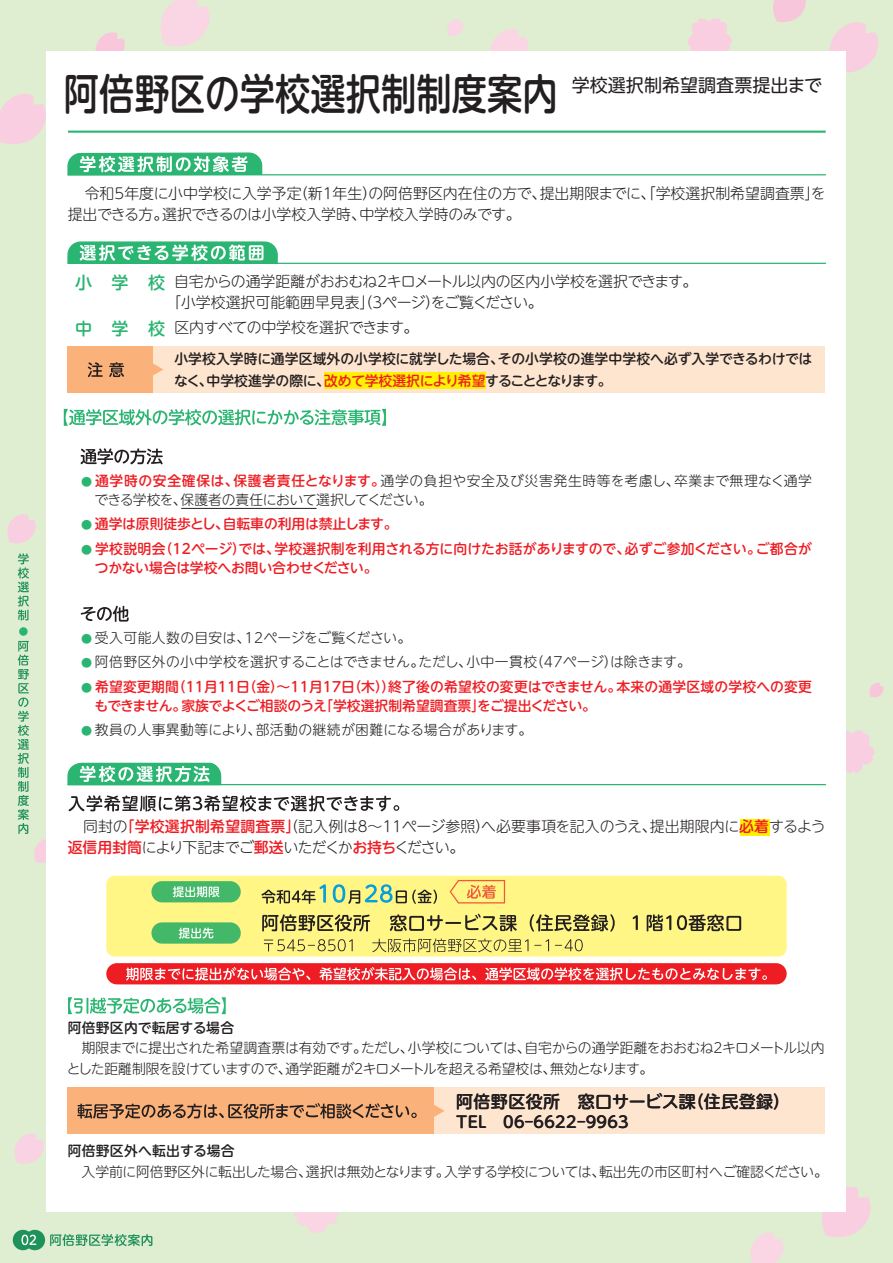
<style>
.page{position:relative;width:893px;height:1263px;background:#dfedd0}
.page>*{position:absolute;margin:0;border:0;box-sizing:border-box;transform-origin:0 0}
.t1{font:500 42.45px "UD Shin M Go Pro";color:#231f20;scale:.83 1}
.t2{font:18px "UD Shin M Go Pro";color:#231f20}
.t3{font:500 16.95px "UD Shin M Go Pro";letter-spacing:.02em;color:#231f20}
.t4{font:500 15.9px "UD Shin M Go Pro";letter-spacing:.02em;color:#231f20}
.t5{font:300 14.85px/21.3px "UD Shin M Go Pro";letter-spacing:-.01em;color:#231f20}
.t6{font:300 14.85px "UD Shin M Go Pro";letter-spacing:-.035em;color:#231f20}
.t7{font:500 13.8px/19.2px "UD Shin M Go Pro";color:#ee1d23}
.t8{font:300 13.8px/19.2px "UD Shin M Go Pro";letter-spacing:-.015em;color:#231f20}
.t9{font:300 13.8px/20.2px "UD Shin M Go Pro";letter-spacing:-.04em;color:#231f20}
.t10{font:500 13.8px/21.3px "UD Shin M Go Pro";color:#231f20}
.t11{font:300 13.8px "UD Shin M Go Pro";letter-spacing:.005em;color:#231f20}
.t12{font:300 13.8px "UD Shin M Go Pro";letter-spacing:.025em;color:#231f20}
.t13{font:300 13.8px "UD Shin M Go Pro";letter-spacing:.02em;color:#231f20}
.t14{font:500 13.8px "UD Shin M Go Pro";letter-spacing:.02em;color:#231f20}
.t15{font:500 13.8px "UD Shin M Go Pro";letter-spacing:-.02em;color:#ee1d23}
.s1{font-weight:500;font-size:16.95px;color:#2bb572}
.s2{color:#ee1d23}
.s3{font-size:11.1px;color:#2bb572}
.s4{font-weight:500;color:#ee1d23}
.s5{font-weight:300;font-size:11.1px;color:#2bb572}
</style>
<div class="page">
<svg style="left:0;top:92px;width:47px;height:58px"></svg>
<svg style="left:161px;top:0;width:49px;height:46px"></svg>
<svg style="left:822px;top:1187px;width:49px;height:50px"></svg>
<svg style="left:95px;top:32px;width:30px;height:19px"></svg>
<svg style="left:447px;top:19px;width:17px;height:17px"></svg>
<svg style="left:15px;top:1133px;width:29px;height:31px"></svg>
<svg style="left:688px;top:18px;width:44px;height:33px"></svg>
<svg style="left:846px;top:730px;width:29px;height:43px"></svg>
<svg style="left:294px;top:1212px;width:45px;height:21px"></svg>
<svg style="left:7px;top:514px;width:29px;height:29px"></svg>
<svg style="left:869px;top:683px;width:15px;height:14px"></svg>
<svg style="left:490px;top:29px;width:38px;height:22px"></svg>
<svg style="left:773px;top:0;width:33px;height:22px"></svg>
<svg style="left:829px;top:22px;width:49px;height:51px"></svg>
<svg style="left:750px;top:1233px;width:33px;height:30px"></svg>
<div style="left:47px;top:51px;width:799px;height:1161px;background:#fff"></div>
<hr style="left:68px;top:131px;width:758px;height:2px;background:#2bb572">
<div style="left:68px;top:1087px;width:757px;height:47px;background:#fee5d0"></div>
<div style="left:68px;top:1087px;width:366px;height:47px;background:#fab27a"></div>
<svg style="left:434px;top:1105px;width:11px;height:12px"></svg>
<hr style="left:68px;top:784px;width:757px;height:1px;background:#2bb572">
<svg style="left:67px;top:762px;width:155px;height:24px"></svg>
<svg style="left:64px;top:409px;width:322px;height:17px"></svg>
<svg style="left:68px;top:997px;width:158px;height:17px"></svg>
<svg style="left:77px;top:1103px;width:340px;height:16px"></svg>
<svg style="left:81px;top:448px;width:82px;height:16px"></svg>
<hr style="left:181px;top:508px;width:136px;height:1px;background:#231f20">
<svg style="left:81px;top:606px;width:48px;height:16px"></svg>
<div style="left:740px;top:819px;width:30px;height:17px;background:#fff101"></div>
<svg style="left:69px;top:795px;width:330px;height:16px"></svg>
<div style="left:106px;top:876px;width:681px;height:80px;background:#fff685;border-radius:9px"></div>
<svg style="left:262px;top:884px;width:64px;height:20px"></svg>
<svg style="left:333px;top:884px;width:104px;height:20px"></svg>
<svg style="left:449px;top:880px;width:57px;height:24px"></svg>
<svg style="left:151px;top:881px;width:90px;height:21px;background:#67c47e"></svg>
<svg style="left:264px;top:939px;width:89px;height:12px"></svg>
<svg style="left:372px;top:938px;width:156px;height:14px"></svg>
<svg style="left:534px;top:939px;width:15px;height:12px"></svg>
<svg style="left:555px;top:939px;width:28px;height:12px"></svg>
<svg style="left:262px;top:914px;width:108px;height:17px"></svg>
<svg style="left:390px;top:914px;width:127px;height:17px"></svg>
<svg style="left:530px;top:914px;width:85px;height:18px"></svg>
<svg style="left:633px;top:915px;width:5px;height:15px"></svg>
<svg style="left:647px;top:914px;width:24px;height:17px"></svg>
<svg style="left:677px;top:914px;width:64px;height:17px"></svg>
<svg style="left:151px;top:922px;width:90px;height:22px;background:#64c377"></svg>
<svg style="left:106px;top:963px;width:681px;height:21px;background:#f14c51"></svg>
<hr style="left:68px;top:174px;width:757px;height:1px;background:#2bb572">
<svg style="left:67px;top:152px;width:196px;height:24px"></svg>
<hr style="left:68px;top:263px;width:757px;height:1px;background:#2bb572">
<svg style="left:67px;top:241px;width:211px;height:23px"></svg>
<div style="left:68px;top:346px;width:757px;height:47px;background:#fee5d0"></div>
<div style="left:324px;top:372px;width:161px;height:17px;background:#fff101"></div>
<div style="left:68px;top:346px;width:85px;height:47px;background:#fab27a"></div>
<svg style="left:153px;top:363px;width:10px;height:13px"></svg>
<svg style="left:88px;top:362px;width:15px;height:15px"></svg>
<svg style="left:109px;top:362px;width:15px;height:15px"></svg>
<div style="left:25px;top:1230px;width:20px;height:20px;background:#1f915b;border-radius:50%"></div>
<div style="left:13px;top:1230px;width:20px;height:20px;background:#1f915b;border-radius:50%"></div>
<svg style="left:22px;top:1234px;width:14px;height:11px"></svg>
<svg style="left:50px;top:1234px;width:102px;height:12px"></svg>
<svg style="left:18px;top:641px;width:29px;height:225px"></svg>
<div style="left:19px;top:627px;width:9px;height:9px;background:#2bb572;border-radius:50%"></div>
<svg style="left:18px;top:553px;width:11px;height:67px"></svg>
<h1 class="t1" style="left:64px;top:59px;width:596px">阿倍野区の学校選択制制度案内</h1>
<p class="t2" style="left:572px;top:70px;width:252px">学校選択制希望調査票提出まで</p>
<p class="t5" style="left:68px;top:181px;width:759px;text-indent:17px">令和5年度に小中学校に入学予定（新1年生）の阿倍野区内在住の方で、提出期限までに、「学校選択制希望調査票」を提出できる方。選択できるのは小学校入学時、中学校入学時のみです。</p>
<p class="t5" style="left:166px;top:270px;width:533px;text-indent:-91px"><span class="s1">小 学 校</span> 自宅からの通学距離がおおむね2キロメートル以内の区内小学校を選択できます。「小学校選択可能範囲早見表」（3ページ）をご覧ください。</p>
<p class="t6" style="left:75px;top:316px;width:345px"><span class="s1">中 学 校</span> 区内すべての中学校を選択できます。</p>
<p class="t10" style="left:174px;top:348px;width:640px">小学校入学時に通学区域外の小学校に就学した場合、その小学校の進学中学校へ必ず入学できるわけではなく、中学校進学の際に、<span class="s2">改めて学校選択により希望</span>することとなります。</p>
<p class="t8" style="left:95px;top:470px;width:719px;text-indent:-13px"><span class="s3">●</span> <span class="s4">通学時の安全確保は、保護者責任となります。</span>通学の負担や安全及び災害発生時等を考慮し、卒業まで無理なく通学できる学校を、保護者の責任において選択してください。</p>
<p class="t15" style="left:81px;top:513px;width:318px"><span class="s5">●</span> 通学は原則徒歩とし、自転車の利用は禁止します。</p>
<p class="t7" style="left:95px;top:538px;width:719px;text-indent:-14px"><span class="s5">●</span> 学校説明会（12ページ）では、学校選択制を利用される方に向けたお話がありますので、必ずご参加ください。ご都合がつかない場合は学校へお問い合わせください。</p>
<p class="t13" style="left:81px;top:626px;width:332px"><span class="s3">●</span> 受入可能人数の目安は、12ページをご覧ください。</p>
<p class="t11" style="left:81px;top:651px;width:611px"><span class="s3">●</span> 阿倍野区外の小中学校を選択することはできません。ただし、小中一貫校（47ページ）は除きます。</p>
<p class="t7" style="left:94px;top:676px;width:719px;text-indent:-13px"><span class="s5">●</span> 希望変更期間（11月11日（金）～11月17日（木））終了後の希望校の変更はできません。本来の通学区域の学校への変更もできません。家族でよくご相談のうえ「学校選択制希望調査票」をご提出ください。</p>
<p class="t12" style="left:81px;top:719px;width:453px"><span class="s3">●</span> 教員の人事異動等により、部活動の継続が困難になる場合があります。</p>
<p class="t5" style="left:68px;top:815px;width:760px;text-indent:15px">同封の<span class="s4">「学校選択制希望調査票」</span>（記入例は8～11ページ参照）へ必要事項を記入のうえ、提出期限内に<span class="s4">必着</span>するよう<span class="s4">返信用封筒</span>により下記までご<span class="s4">郵送</span>いただくか<span class="s4">お持ち</span>ください。</p>
<p class="t14" style="left:68px;top:1017px;width:168px">阿倍野区内で転居する場合</p>
<p class="t9" style="left:67px;top:1037px;width:759px">　期限までに提出された希望調査票は有効です。ただし、小学校については、自宅からの通学距離をおおむね２キロメートル以内とした距離制限を設けていますので、通学距離が２キロメートルを超える希望校は、無効となります。</p>
<p class="t3" style="left:456px;top:1088px;width:335px">阿倍野区役所　窓口サービス課（住民登録）</p>
<p class="t4" style="left:456px;top:1109px;width:174px">TEL　06－6622－9963</p>
<p class="t14" style="left:68px;top:1140px;width:168px">阿倍野区外へ転出する場合</p>
<p class="t8" style="left:68px;top:1161px;width:762px">　入学前に阿倍野区外に転出した場合、選択は無効となります。入学する学校については、転出先の市区町村へご確認ください。</p>
</div>
